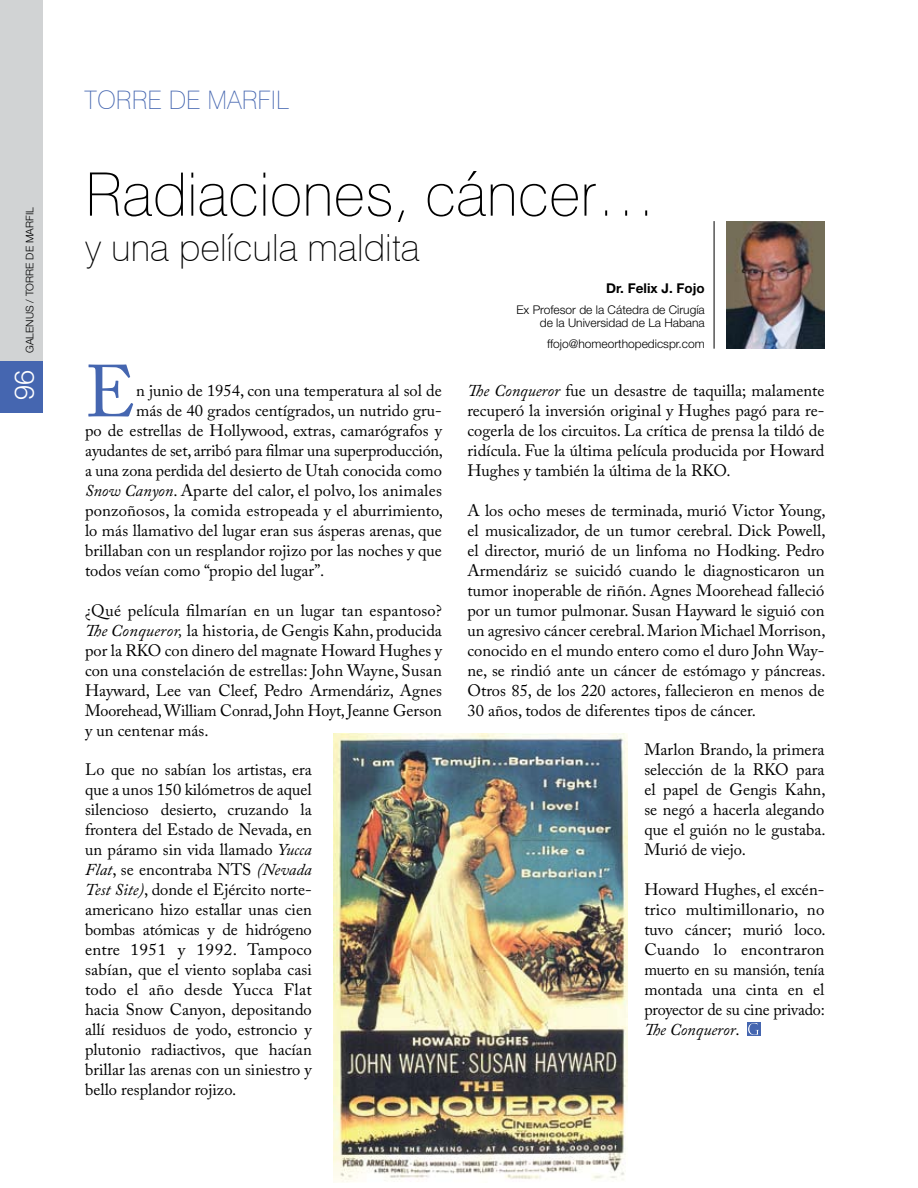
<style>
.page{position:relative;width:918px;height:1188px;background:#fff}
.page>*{position:absolute;margin:0;border:0;box-sizing:border-box;transform-origin:0 0}
.t1{font:72.9px "Adobe Caslon Pro";color:#4566b0}
.t2{font:100 60px "Swiss 721 BT";color:#000}
.t3{font:100 37.5px "Swiss 721 BT";color:#000}
.t4{font:300 27px "Helvetica Neue";color:#fff}
.t5{font:100 25.5px "Swiss 721 BT";color:#4566b0}
.t6{font:16.5px/20px "Adobe Caslon Pro";color:#000;text-align:justify}
.t7{font:700 13.5px "Helvetica Neue";color:#000}
.t8{font:300 12px/13.5px "Helvetica Neue";color:#000;text-align:right}
.t9{font:300 10.5px "Helvetica Neue";color:#000}
.s1{font-style:italic}
</style>
<div class="page">
<hr style="left:714px;top:221px;width:1px;height:128px;background:#000">
<div style="left:747px;top:1022px;width:14px;height:14px;background:#4566b0"></div>
<svg style="left:748px;top:1023px;width:11px;height:12px"></svg>
<img style="left:333px;top:734px;width:294px;height:448px">
<img style="left:727px;top:221px;width:98px;height:128px">
<div style="left:0;top:0;width:43px;height:412px;background:#d1d3d4"></div>
<div style="left:0;top:361px;width:43px;height:51px;background:#4566b0"></div>
<p class="t9" style="left:23px;top:353px;width:147px;rotate:-90deg">GALENUS / TORRE DE MARFIL</p>
<h3 class="t4" style="left:8px;top:400px;width:32px;rotate:-90deg">96</h3>
<h3 class="t5" style="left:84px;top:84px;width:207px">Torre de marfil</h3>
<h2 class="t2" style="left:85px;top:158px;width:573px">Radiaciones, cáncer…</h2>
<h3 class="t3" style="left:85px;top:225px;width:336px">y una película maldita</h3>
<h1 class="t1" style="left:85px;top:349px;width:52px">E</h1>
<p class="t6" style="left:136px;top:381px;width:307px">n junio de 1954, con una temperatura al sol de</p>
<p class="t6" style="left:136px;top:401px;width:307px">más de 40 grados centígrados, un nutrido gru-</p>
<p class="t6" style="left:85px;top:421px;width:358px">po de estrellas de Hollywood, extras, camarógrafos y</p>
<p class="t6" style="left:85px;top:441px;width:360px">ayudantes de set, arribó para filmar una superproducción,</p>
<p class="t6" style="left:85px;top:461px;width:358px">a una zona perdida del desierto de Utah conocida como</p>
<p class="t6" style="left:85px;top:480px;width:358px"><span class="s1">Snow Canyon</span>. Aparte del calor, el polvo, los animales</p>
<p class="t6" style="left:85px;top:500px;width:360px">ponzoñosos, la comida estropeada y el aburrimiento,</p>
<p class="t6" style="left:85px;top:520px;width:358px">lo más llamativo del lugar eran sus ásperas arenas, que</p>
<p class="t6" style="left:85px;top:540px;width:358px">brillaban con un resplandor rojizo por las noches y que</p>
<p class="t6" style="left:85px;top:560px;width:241px">todos veían como “propio del lugar”.</p>
<p class="t6" style="left:85px;top:600px;width:358px">¿Qué película filmarían en un lugar tan espantoso?<br><span class="s1">The Conqueror,</span> la historia, de Gengis Kahn, producida por la RKO con dinero del magnate Howard Hughes y con una constelación de estrellas: John Wayne, Susan Hayward, Lee van Cleef, Pedro Armendáriz, Agnes Moorehead, William Conrad, John Hoyt, Jeanne Gerson y un centenar más.</p>
<p class="t6" style="left:85px;top:760px;width:228px">Lo que no sabían los artistas, era que a unos 150 kilómetros de aquel silencioso desierto, cruzando la frontera del Estado de Nevada, en un páramo sin vida llamado <span class="s1">Yucca Flat</span>, se encontraba NTS <span class="s1">(Nevada Test Site)</span>, donde el Ejército norte&shy;americano hizo estallar unas cien bombas atómicas y de hidrógeno entre 1951 y 1992. Tampoco sabían, que el viento soplaba casi todo el año desde Yucca Flat hacia Snow Canyon, depositando allí residuos de yodo, estroncio y plutonio radiactivos, que hacían brillar las arenas con un siniestro y bello resplandor rojizo.</p>
<p class="t7" style="left:606px;top:279px;width:100px">Dr. Felix J. Fojo</p>
<p class="t8" style="left:517px;top:302px;width:190px">Ex Profesor de la Cátedra de Cirugía de la Universidad de La Habana</p>
<p class="t8" style="left:547px;top:337px;width:159px">ffojo@homeorthopedicspr.com</p>
<p class="t6" style="left:468px;top:381px;width:358px"><span class="s1">The Conqueror</span> fue un desastre de taquilla; malamente recuperó la inversión original y Hughes pagó para re&shy;cogerla de los circuitos. La crítica de prensa la tildó de ridícula. Fue la última película producida por Howard Hughes y también la última de la RKO.</p>
<p class="t6" style="left:468px;top:500px;width:360px">A los ocho meses de terminada, murió Victor Young, el musicalizador, de un tumor cerebral. Dick Powell, el director, murió de un linfoma no Hodking. Pedro Armendáriz se suicidó cuando le diagnosticaron un tumor inoperable de riñón. Agnes Moorehead falleció por un tumor pulmonar. Susan Hayward le siguió con un agresivo cáncer cerebral. Marion Michael Morrison, conocido en el mundo entero como el duro John Way&shy;ne, se rindió ante un cáncer de estómago y páncreas.<br>Otros 85, de los 220 actores, fallecieron en menos de 30 años, todos de diferentes tipos de cáncer.</p>
<p class="t6" style="left:644px;top:740px;width:183px">Marlon Brando, la primera selección de la RKO para el papel de Gengis Kahn, se negó a hacerla alegando que el guión no le gustaba.<br>Murió de viejo.</p>
<p class="t6" style="left:644px;top:879px;width:183px">Howard Hughes, el excén&shy;trico multimillonario, no tuvo cáncer; murió loco.<br>Cuando lo encontraron muerto en su mansión, tenía montada una cinta en el proyector de su cine privado:<br><span class="s1">The Conqueror</span>.</p>
</div>
